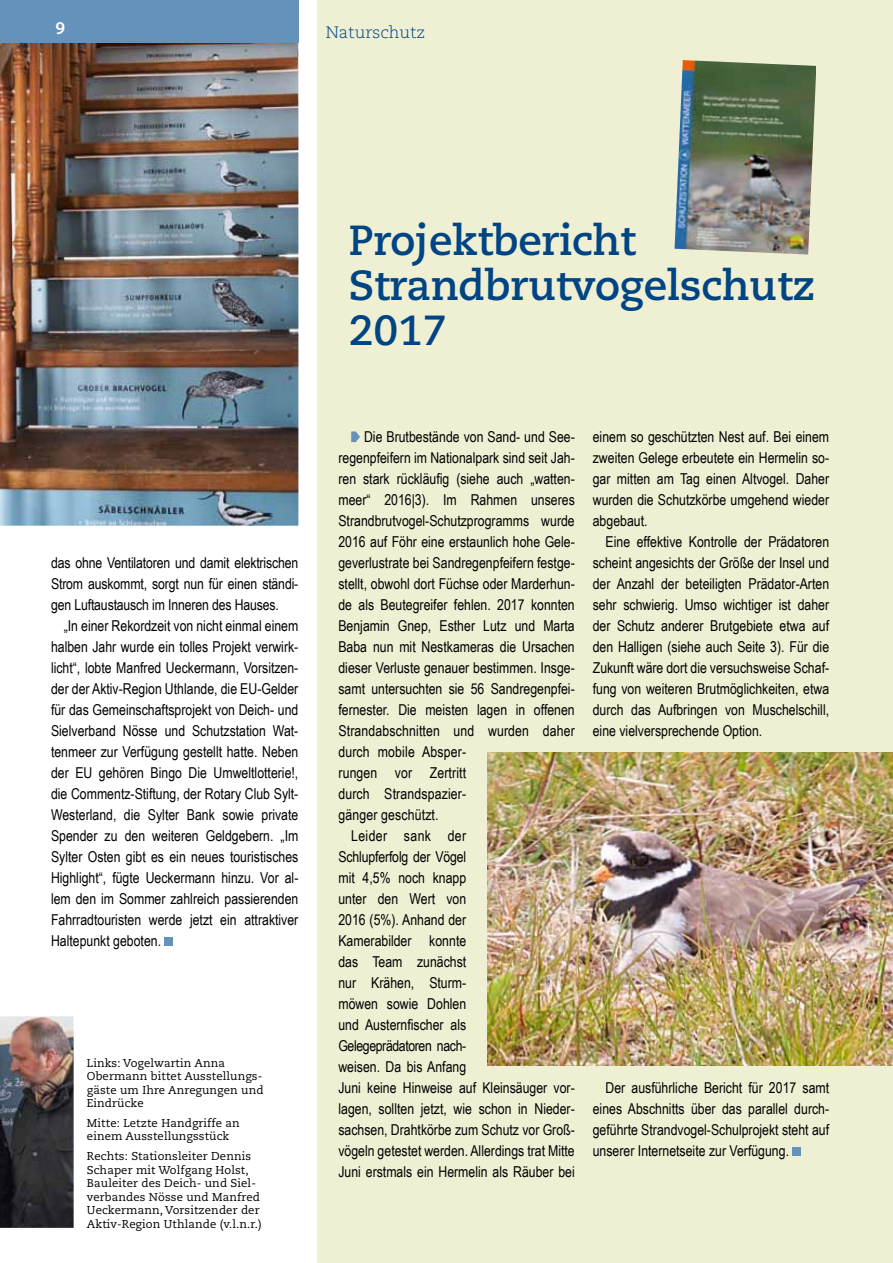
<style>
.page{position:relative;width:893px;height:1263px;background:#fff}
.page>*{position:absolute;margin:0;border:0;box-sizing:border-box;transform-origin:0 0}
.t1{font:700 42px/45px "Caecilia";letter-spacing:-.005em;color:#004483}
.t2{font:600 18px "Myriad Pro";color:#fff}
.t3{font:300 16.5px "Caecilia";color:#004483}
.t4{font:15px/21px "Arial Narrow";color:#000;text-align:justify}
.t5{font:15px "Arial Narrow";letter-spacing:-.025em;color:#000}
.t6{font:15px "Arial Narrow";letter-spacing:.025em;color:#000}
.t7{font:11.4px/13.5px "Caecilia";letter-spacing:.01em;color:#000}
</style>
<div class="page">
<div style="left:317px;top:0;width:576px;height:1263px;background:#efefd3"></div>
<img style="left:0;top:43px;width:298px;height:483px">
<img style="left:0;top:1016px;width:74px;height:212px">
<img style="left:487px;top:752px;width:406px;height:313px">
<div style="left:165px;top:938px;width:8px;height:8px;background:#6492ba"></div>
<svg style="left:351px;top:431px;width:9px;height:11px"></svg>
<div style="left:792px;top:1148px;width:9px;height:8px;background:#6492ba"></div>
<img style="left:674px;top:60px;width:142px;height:195px">
<div style="left:0;top:0;width:298px;height:43px;background:#6492ba"></div>
<p class="t2" style="left:56px;top:16px;width:11px">9</p>
<p class="t3" style="left:326px;top:23px;width:101px">Naturschutz</p>
<p class="t4" style="left:51px;top:552px;width:249px">das ohne Ventilatoren und damit elektrischen Strom auskommt, sorgt nun für einen ständi&shy;gen Luftaustausch im Inneren des Hauses.</p>
<p class="t4" style="left:51px;top:615px;width:249px;text-indent:13px">„In einer Rekordzeit von nicht einmal einem halben Jahr wurde ein tolles Projekt verwirk&shy;licht“, lobte Manfred Ueckermann, Vorsitzen&shy;der der Aktiv-Region Uthlande, die EU-Gelder für das Gemeinschaftsprojekt von Deich- und Sielverband Nösse und Schutzstation Wat&shy;tenmeer zur Verfügung gestellt hatte. Neben der EU gehören Bingo Die Umweltlotterie!, die Commentz-Stiftung, der Rotary Club Sylt-Westerland, die Sylter Bank sowie private Spender zu den weiteren Geldgebern. „Im Sylter Osten gibt es ein neues touristisches Highlight“, fügte Ueckermann hinzu. Vor al&shy;lem den im Sommer zahlreich passierenden Fahrradtouristen werde jetzt ein attraktiver Haltepunkt geboten.</p>
<p class="t7" style="left:87px;top:1056px;width:178px">Links: Vogelwartin Anna<br>Obermann bittet Ausstellungs&shy;gäste um Ihre Anregungen und<br>Eindrücke</p>
<p class="t7" style="left:87px;top:1116px;width:154px">Mitte: Letzte Handgriffe an einem Ausstellungsstück</p>
<p class="t7" style="left:87px;top:1150px;width:176px">Rechts: Stationsleiter Dennis<br>Schaper mit Wolfgang Holst,<br>Bauleiter des Deich- und Siel&shy;verbandes Nösse und Manfred<br>Ueckermann, Vorsitzender der<br>Aktiv-Region Uthlande (v.l.n.r.)</p>
<h1 class="t1" style="left:349px;top:219px;width:468px">Projektbericht<br>Strandbrutvogelschutz<br>2017</h1>
<p class="t4" style="left:364px;top:426px;width:211px">Die Brutbestände von Sand- und See-</p>
<p class="t4" style="left:338px;top:447px;width:238px">regenpfeifern im Nationalpark sind seit Jah-</p>
<p class="t4" style="left:338px;top:468px;width:238px">ren stark rückläufig (siehe auch „watten-</p>
<p class="t4" style="left:338px;top:489px;width:238px">meer“ 2016|3). Im Rahmen unseres</p>
<p class="t4" style="left:338px;top:510px;width:238px">Strandbrutvogel-Schutzprogramms wurde</p>
<p class="t4" style="left:338px;top:531px;width:238px">2016 auf Föhr eine erstaunlich hohe Gele-</p>
<p class="t4" style="left:338px;top:552px;width:238px">geverlustrate bei Sandregenpfeifern festge-</p>
<p class="t4" style="left:338px;top:573px;width:238px">stellt, obwohl dort Füchse oder Marderhun-</p>
<p class="t4" style="left:338px;top:594px;width:238px">de als Beutegreifer fehlen. 2017 konnten</p>
<p class="t4" style="left:338px;top:615px;width:238px">Benjamin Gnep, Esther Lutz und Marta</p>
<p class="t4" style="left:338px;top:636px;width:238px">Baba nun mit Nestkameras die Ursachen</p>
<p class="t4" style="left:338px;top:657px;width:238px">dieser Verluste genauer bestimmen. Insge-</p>
<p class="t4" style="left:338px;top:678px;width:238px">samt untersuchten sie 56 Sandregenpfei-</p>
<p class="t4" style="left:338px;top:699px;width:238px">fernester. Die meisten lagen in offenen</p>
<p class="t4" style="left:338px;top:720px;width:238px">Strandabschnitten und wurden daher</p>
<p class="t4" style="left:338px;top:741px;width:129px">durch mobile Absper-</p>
<p class="t4" style="left:338px;top:762px;width:129px">rungen vor Zertritt</p>
<p class="t4" style="left:338px;top:783px;width:129px">durch Strandspazier-</p>
<p class="t4" style="left:338px;top:804px;width:102px">gänger geschützt.</p>
<p class="t6" style="left:351px;top:825px;width:117px">Leider sank der</p>
<p class="t4" style="left:338px;top:846px;width:129px">Schlupferfolg der Vögel</p>
<p class="t4" style="left:338px;top:867px;width:129px">mit 4,5% noch knapp</p>
<p class="t4" style="left:338px;top:888px;width:129px">unter den Wert von</p>
<p class="t4" style="left:338px;top:909px;width:129px">2016 (5%). Anhand der</p>
<p class="t4" style="left:338px;top:930px;width:129px">Kamerabilder konnte</p>
<p class="t4" style="left:338px;top:951px;width:129px">das Team zunächst</p>
<p class="t4" style="left:338px;top:972px;width:129px">nur Krähen, Sturm-</p>
<p class="t4" style="left:338px;top:993px;width:129px">möwen sowie Dohlen</p>
<p class="t4" style="left:338px;top:1014px;width:129px">und Austernfischer als</p>
<p class="t5" style="left:338px;top:1035px;width:129px">Gelegeprädatoren nach-</p>
<p class="t4" style="left:338px;top:1056px;width:129px">weisen. Da bis Anfang</p>
<p class="t4" style="left:338px;top:1077px;width:238px">Juni keine Hinweise auf Kleinsäuger vor-</p>
<p class="t4" style="left:338px;top:1098px;width:238px">lagen, sollten jetzt, wie schon in Nieder-</p>
<p class="t4" style="left:338px;top:1119px;width:237px">sachsen, Drahtkörbe zum Schutz vor Groß-</p>
<p class="t4" style="left:338px;top:1140px;width:238px">vögeln getestet werden. Allerdings trat Mitte</p>
<p class="t4" style="left:338px;top:1161px;width:238px">Juni erstmals ein Hermelin als Räuber bei</p>
<p class="t4" style="left:593px;top:426px;width:238px">einem so geschützten Nest auf. Bei einem zweiten Gelege erbeutete ein Hermelin so&shy;gar mitten am Tag einen Altvogel. Daher wurden die Schutzkörbe umgehend wieder abgebaut.</p>
<p class="t4" style="left:593px;top:531px;width:238px;text-indent:13px">Eine effektive Kontrolle der Prädatoren scheint angesichts der Größe der Insel und der Anzahl der beteiligten Prädator-Arten sehr schwierig. Umso wichtiger ist daher der Schutz anderer Brutgebiete etwa auf den Halligen (siehe auch Seite 3). Für die Zukunft wäre dort die versuchsweise Schaf&shy;fung von weiteren Brutmöglichkeiten, etwa durch das Aufbringen von Muschelschill, eine vielversprechende Option.</p>
<p class="t4" style="left:593px;top:1077px;width:238px;text-indent:13px">Der ausführliche Bericht für 2017 samt eines Abschnitts über das parallel durch&shy;geführte Strandvogel-Schulprojekt steht auf unserer Internetseite zur Verfügung.</p>
</div>
